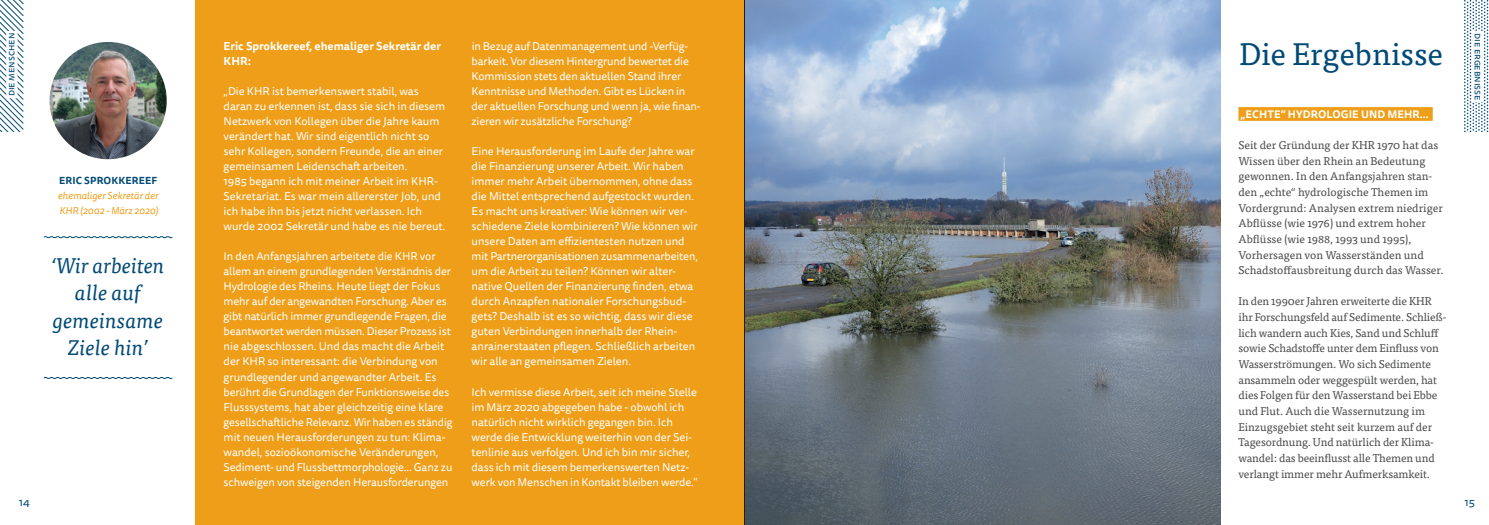
<style>
.page{position:relative;width:1489px;height:525px;background:#fff}
.page>*{position:absolute;margin:0;border:0;box-sizing:border-box;transform-origin:0 0}
.t1{font:31.25px "Tisa Pro";color:#004a76}
.t2{font:italic 21.25px/27.5px "Tisa Pro";color:#004a76;text-align:center}
.t3{font:11.25px/15px "Tisa Sans OT";letter-spacing:-.005em;color:#fff}
.t4{font:11.25px/15.6px "Tisa Pro";letter-spacing:-.01em;color:#4b4c4d}
.t5{font:700 11.25px/15px "Tisa Sans OT";color:#fff}
.t6{font:11.25px "Tisa Sans Pro";color:#004a76}
.t7{font:700 10.62px "Tisa Sans Pro";letter-spacing:.01em;color:#fff}
.t8{font:10px "Tisa Sans OT";color:#004a76}
.t9{font:italic 10px/15px "Tisa Sans OT";color:#ee9e18}
.t10{font:700 10px "Tisa Sans OT";letter-spacing:.01em;color:#004a76}
</style>
<div class="page">
<div style="left:195px;top:0;width:549px;height:524px;background:#ee9e18"></div>
<img style="left:49px;top:42px;width:118px;height:117px;border-radius:59px">
<svg style="left:43px;top:236px;width:130px;height:2px"></svg>
<svg style="left:43px;top:377px;width:130px;height:2px"></svg>
<svg style="left:0;top:0;width:24px;height:132px"></svg>
<div style="left:6px;top:31px;width:12px;height:67px;background:#fff"></div>
<img style="left:745px;top:0;width:475px;height:524px">
<div style="left:1238px;top:107px;width:194px;height:14px;background:#ee9e18"></div>
<svg style="left:1487px;top:0;width:1px;height:131px"></svg>
<svg style="left:1464px;top:0;width:23px;height:132px"></svg>
<div style="left:1471px;top:31px;width:11px;height:71px;background:#fff"></div>
<hr style="left:744px;top:0;width:1px;height:524px;background:#231f20">
<p class="t8" style="left:5px;top:96px;width:65px;rotate:-90deg">die menschen</p>
<p class="t8" style="left:5px;top:89px;width:51px;rotate:-90deg">de mensen</p>
<p class="t10" style="left:59px;top:174px;width:99px">ERIC SPROKKEREEF</p>
<p class="t9" style="left:58px;top:188px;width:102px">ehemaliger Sekretär der<br>KHR (2002 - März 2020)</p>
<h2 class="t2" style="left:52px;top:250px;width:115px">‘Wir arbeiten alle auf gemeinsame<br>Ziele hin’</h2>
<p class="t5" style="left:224px;top:39px;width:219px">Eric Sprokkereef, ehemaliger Sekretär der<br>KHR:</p>
<p class="t3" style="left:224px;top:84px;width:223px">„Die KHR ist bemerkenswert stabil, was daran zu erkennen ist, dass sie sich in diesem Netzwerk von Kollegen über die Jahre kaum verändert hat. Wir sind eigentlich nicht so sehr Kollegen, sondern Freunde, die an einer gemeinsamen Leidenschaft arbeiten.<br>1985 begann ich mit meiner Arbeit im KHR-Sekretariat. Es war mein allererster Job, und ich habe ihn bis jetzt nicht verlassen. Ich wurde 2002 Sekretär und habe es nie bereut.</p>
<p class="t3" style="left:224px;top:249px;width:230px">In den Anfangsjahren arbeitete die KHR vor allem an einem grundlegenden Verständnis der Hydrologie des Rheins. Heute liegt der Fokus mehr auf der angewandten Forschung. Aber es gibt natürlich immer grundlegende Fragen, die beantwortet werden müssen. Dieser Prozess ist nie abgeschlossen. Und das macht die Arbeit der KHR so interessant: die Verbindung von grundlegender und angewandter Arbeit. Es berührt die Grundlagen der Funktionsweise des Flusssystems, hat aber gleichzeitig eine klare gesellschaftliche Relevanz. Wir haben es ständig mit neuen Herausforderungen zu tun: Klima&shy;wandel, sozioökonomische Veränderungen, Sediment- und Flussbettmorphologie… Ganz zu schweigen von steigenden Herausforderungen</p>
<p class="t3" style="left:471px;top:39px;width:230px">in Bezug auf Datenmanagement und -Verfüg&shy;barkeit. Vor diesem Hintergrund bewertet die Kommission stets den aktuellen Stand ihrer Kenntnisse und Methoden. Gibt es Lücken in der aktuellen Forschung und wenn ja, wie finan&shy;zieren wir zusätzliche Forschung?</p>
<p class="t3" style="left:471px;top:144px;width:228px">Eine Herausforderung im Laufe der Jahre war die Finanzierung unserer Arbeit. Wir haben immer mehr Arbeit übernommen, ohne dass die Mittel entsprechend aufgestockt wurden.<br>Es macht uns kreativer: Wie können wir ver&shy;schiedene Ziele kombinieren? Wie können wir unsere Daten am effizientesten nutzen und mit Partnerorganisationen zusammenarbeiten, um die Arbeit zu teilen? Können wir alter&shy;native Quellen der Finanzierung finden, etwa durch Anzapfen nationaler Forschungsbud&shy;gets? Deshalb ist es so wichtig, dass wir diese guten Verbindungen innerhalb der Rhein&shy;anrainerstaaten pflegen. Schließlich arbeiten wir alle an gemeinsamen Zielen.</p>
<p class="t3" style="left:471px;top:384px;width:227px">Ich vermisse diese Arbeit, seit ich meine Stelle im März 2020 abgegeben habe - obwohl ich natürlich nicht wirklich gegangen bin. Ich werde die Entwicklung weiterhin von der Sei&shy;tenlinie aus verfolgen. Und ich bin mir sicher, dass ich mit diesem bemerkenswerten Netz&shy;werk von Menschen in Kontakt bleiben werde.“</p>
<p class="t8" style="left:1484px;top:33px;width:69px;rotate:90deg">die ergebnisse</p>
<h1 class="t1" style="left:1239px;top:31px;width:205px">Die Ergebnisse</h1>
<p class="t8" style="left:1484px;top:40px;width:61px;rotate:90deg">e resultaten</p>
<p class="t7" style="left:1240px;top:106px;width:189px">„ECHTE” HYDROLOGIE UND MEHR…</p>
<p class="t4" style="left:1238px;top:136px;width:207px">Seit der Gründung der KHR 1970 hat das Wissen über den Rhein an Bedeutung gewonnen. In den Anfangsjahren stan&shy;den „echte“ hydrologische Themen im Vordergrund: Analysen extrem niedriger Abflüsse (wie 1976) und extrem hoher Abflüsse (wie 1988, 1993 und 1995), Vorhersagen von Wasserständen und Schadstoffausbreitung durch das Wasser.</p>
<p class="t4" style="left:1238px;top:293px;width:209px">In den 1990er Jahren erweiterte die KHR ihr Forschungsfeld auf Sedimente. Schließ&shy;lich wandern auch Kies, Sand und Schluff sowie Schadstoffe unter dem Einfluss von Wasserströmungen. Wo sich Sedimente ansammeln oder weggespült werden, hat dies Folgen für den Wasserstand bei Ebbe und Flut. Auch die Wassernutzung im Einzugsgebiet steht seit kurzem auf der Tagesordnung. Und natürlich der Klima&shy;wandel: das beeinflusst alle Themen und verlangt immer mehr Aufmerksamkeit.</p>
<p class="t6" style="left:19px;top:494px;width:12px">14</p>
<p class="t6" style="left:1464px;top:494px;width:12px">15</p>
</div>
